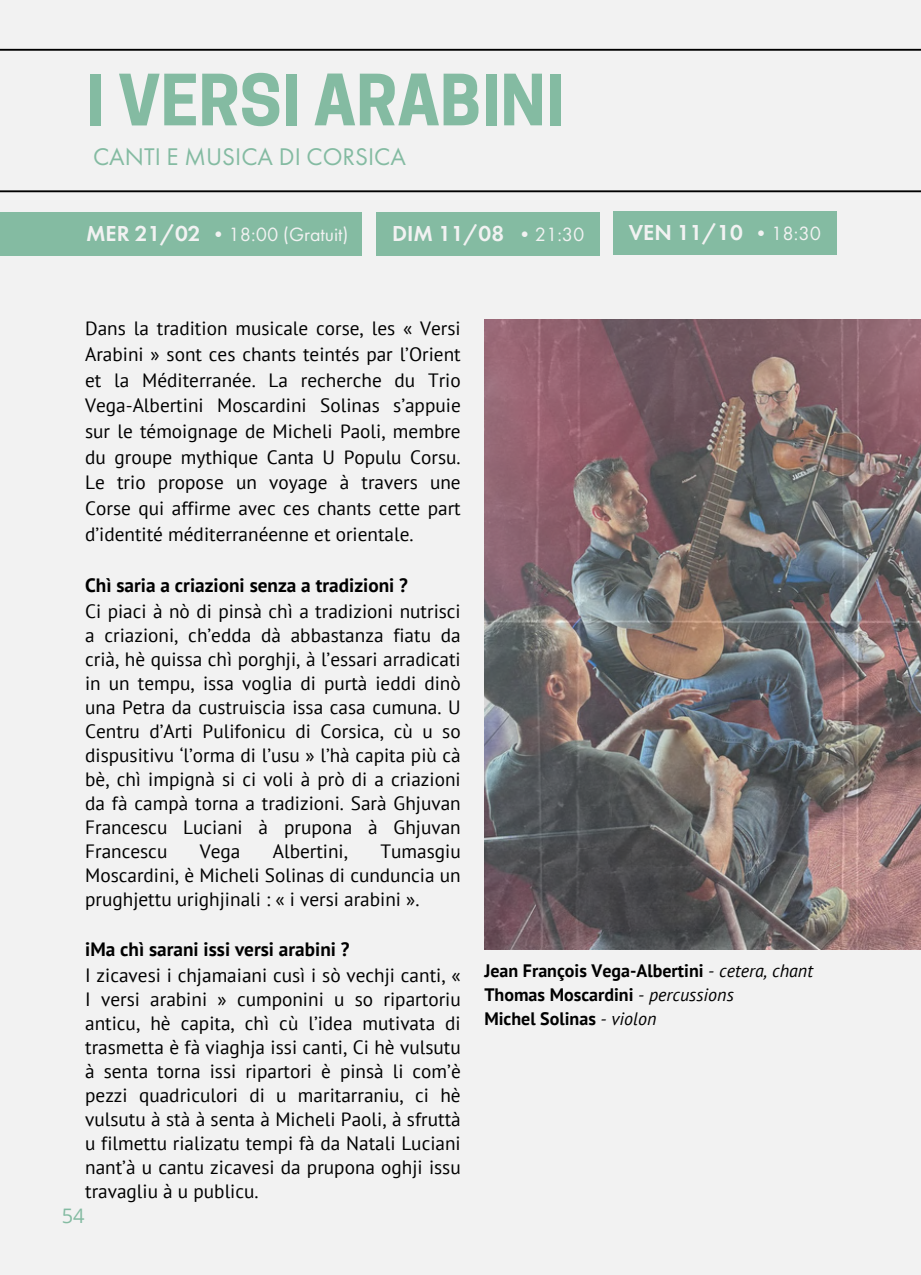
<style>
.page{position:relative;width:921px;height:1275px;background:#f2f2f2}
.page>*{position:absolute;margin:0;border:0;box-sizing:border-box;transform-origin:0 0}
.t1{font:700 66.25px "Cooper Hewitt";color:#84bba2}
.t2{font:25px "Futura PT";color:#84bba2}
.t3{font:600 22.5px "Futura PT";color:#f2f2f2}
.t4{font:20px "Futura PT";color:#f2f2f2}
.t5{font:20px "Open Sans";color:#84bba2}
.t6{font:19.25px/24px "PT Sans";color:#000;text-align:justify}
.t7{font:700 19.25px "PT Sans";color:#000}
.t8{font:700 18px/24px "PT Sans";color:#000}
.s1{font-weight:600;font-size:22.5px}
.s2{font-weight:400;font-size:20px}
.s3{font-weight:400;font-style:italic}
</style>
<div class="page">
<hr style="left:0;top:49px;width:921px;height:2px;background:#000">
<hr style="left:0;top:190px;width:921px;height:2px;background:#000">
<img style="left:485px;top:320px;width:436px;height:629px">
<div style="left:0;top:212px;width:362px;height:44px;background:#84bba2"></div>
<div style="left:376px;top:212px;width:223px;height:44px;background:#84bba2"></div>
<div style="left:613px;top:211px;width:223px;height:44px;background:#84bba2"></div>
<h1 class="t1" style="left:86px;top:76px;width:480px">I VERSI ARABINI</h1>
<p class="t2" style="left:93px;top:140px;width:314px">CANTI E MUSICA DI CORSICA</p>
<p class="t4" style="left:86px;top:221px;width:264px"><span class="s1">MER 21/02</span> •18:00 (Gratuit)</p>
<p class="t3" style="left:392px;top:219px;width:194px">DIM 11/08 <span class="s2">•21:30</span></p>
<p class="t3" style="left:629px;top:218px;width:194px">VEN 11/10 <span class="s2">•18:30</span></p>
<p class="t6" style="left:85px;top:315px;width:377px;line-height:25.8px">Dans la tradition musicale corse, les « Versi Arabini » sont ces chants teintés par l’Orient et la Méditerranée. La recherche du Trio Vega-Albertini Moscardini Solinas s’appuie sur le témoignage de Micheli Paoli, membre du groupe mythique Canta U Populu Corsu.<br>Le trio propose un voyage à travers une Corse qui affirme avec ces chants cette part d’identité méditerranéenne et orientale.</p>
<p class="t7" style="left:85px;top:572px;width:324px">Chì saria a criazioni senza a tradizioni ?</p>
<p class="t6" style="left:85px;top:598px;width:377px;text-align:left">Ci piaci à nò di pinsà chì a tradizioni nutrisci a criazioni, ch’edda dà abbastanza fiatu da crià, hè quissa chì porghji, à l’essari arradicati in un tempu, issa voglia di purtà ieddi dinò una Petra da custruiscia issa casa cumuna. U Centru d’Arti Pulifonicu di Corsica, cù u so dispusitivu ‘l’orma di l’usu » l’hà capita più cà bè, chì impignà si ci voli à prò di a criazioni da fà campà torna a tradizioni. Sarà Ghjuvan Francescu Luciani à prupona à Ghjuvan Francescu</p>
<p class="t6" style="left:200px;top:839px;width:42px">Vega</p>
<p class="t6" style="left:273px;top:839px;width:77px">Albertini,</p>
<p class="t6" style="left:85px;top:839px;width:377px;text-indent:295px">Tumasgiu Moscardini, è Micheli Solinas di cunduncia un prughjettu urighjinali : « i versi arabini ».</p>
<p class="t7" style="left:85px;top:936px;width:266px">iMa chì sarani issi versi arabini ?</p>
<p class="t6" style="left:85px;top:963px;width:377px;text-align:left">I zicavesi i chjamaiani cusì i sò vechji canti, « I versi arabini » cumponini u so ripartoriu anticu, hè capita, chì cù l’idea mutivata di trasmetta è fà viaghja issi canti, Ci hè vulsutu à senta torna issi ripartori è pinsà li com’è pezzi quadriculori di u maritarraniu, ci hè vulsutu à stà à senta à Micheli Paoli, à sfruttà u filmettu rializatu tempi fà da Natali Luciani nant’à u cantu zicavesi da prupona oghji issu travagliu à u publicu.</p>
<p class="t8" style="left:484px;top:959px;width:330px">Jean François Vega-Albertini <span class="s3">- cetera, chant<br></span>Thomas Moscardini <span class="s3">- percussions<br></span>Michel Solinas <span class="s3">- violon</span></p>
<p class="t5" style="left:62px;top:1202px;width:24px">54</p>
</div>
